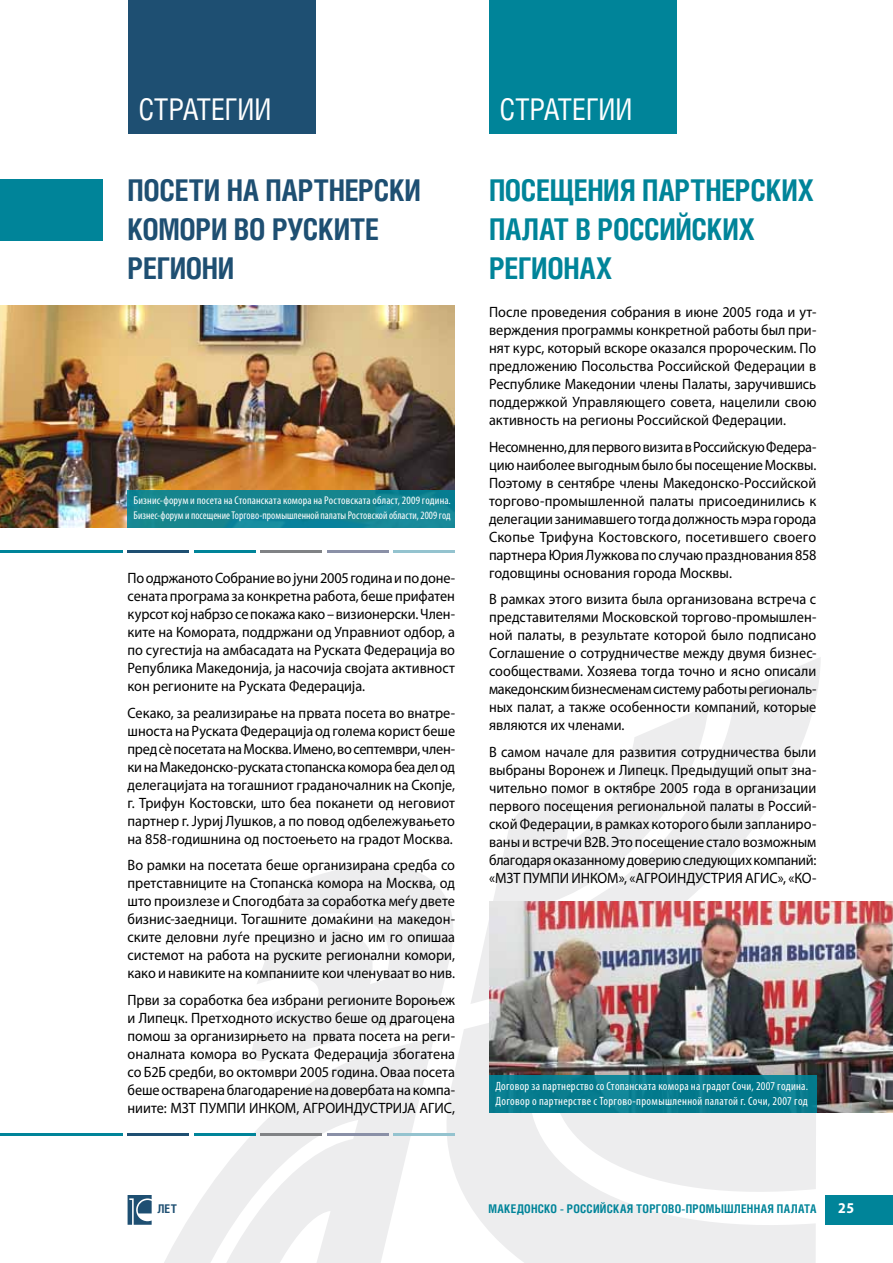
<style>
.page{position:relative;width:893px;height:1263px;background:#fff}
.page>*{position:absolute;margin:0;border:0;box-sizing:border-box;transform-origin:0 0}
.t1{font:700 30px/39px "Helios Cond C";letter-spacing:-.01em;color:#008499}
.t2{font:700 30px/39px "Helios Cond C";letter-spacing:-.015em;color:#1e4f72}
.t3{font:30px "Helios Cond C";letter-spacing:-.01em;color:#fff}
.t4{font:15px/18px "Myriad Pro";color:#000;text-align:justify;scale:.95 1}
.t5{font:700 semi-condensed 15px "Myriad Pro";color:#fff}
.t6{font:condensed 12px/15px "Myriad Pro";letter-spacing:.025em;color:#fff}
.t7{font:700 12px "Helios Cond C";letter-spacing:.02em;color:#008499}
.t8{font:700 12px "Helios Cond C";color:#1e4f72}
.t9{font:condensed 11.25px/15px "Myriad Pro";letter-spacing:.01em;color:#fff}
</style>
<div class="page">
<svg style="left:480px;top:657px;width:341px;height:302px"></svg>
<svg style="left:256px;top:865px;width:197px;height:172px;fill:#ededee"></svg>
<svg style="left:422px;top:959px;width:394px;height:304px;fill:#ededee"></svg>
<svg style="left:132px;top:1037px;width:302px;height:226px"></svg>
<div style="left:128px;top:0;width:187px;height:134px;background:#1e4f72"></div>
<div style="left:489px;top:0;width:188px;height:134px;background:#008499"></div>
<img style="left:0;top:306px;width:455px;height:222px">
<hr style="left:0;top:1133px;width:122px;height:2px;background:#008499">
<hr style="left:128px;top:1133px;width:61px;height:2px;background:#1e4f72">
<hr style="left:194px;top:1133px;width:62px;height:2px;background:#008499">
<hr style="left:261px;top:1133px;width:61px;height:2px;background:#808285">
<hr style="left:327px;top:1133px;width:62px;height:2px;background:#8a90a7">
<hr style="left:394px;top:1133px;width:61px;height:2px;background:#94c3cf">
<hr style="left:0;top:551px;width:122px;height:2px;background:#008499">
<hr style="left:128px;top:551px;width:61px;height:2px;background:#1e4f72">
<hr style="left:194px;top:551px;width:62px;height:2px;background:#008499">
<hr style="left:261px;top:551px;width:61px;height:2px;background:#808285">
<hr style="left:327px;top:551px;width:62px;height:2px;background:#8a90a7">
<hr style="left:394px;top:551px;width:61px;height:2px;background:#94c3cf">
<img style="left:489px;top:901px;width:404px;height:212px">
<div style="left:0;top:179px;width:102px;height:61px;background:#008499"></div>
<svg style="left:127px;top:490px;width:328px;height:38px;background:#148591"></svg>
<div style="left:489px;top:1075px;width:327px;height:38px;background:linear-gradient(to right,#087d90,#067b8f)"></div>
<div style="left:825px;top:1195px;width:68px;height:30px;background:#008499"></div>
<svg style="left:128px;top:1195px;width:24px;height:30px"></svg>
<h1 class="t3" style="left:139px;top:92px;width:135px">СТРАТЕГИИ</h1>
<h1 class="t3" style="left:500px;top:92px;width:135px">СТРАТЕГИИ</h1>
<h1 class="t2" style="left:128px;top:170px;width:295px">ПОСЕТИ НА ПАРТНЕРСКИ<br>КОМОРИ ВО РУСКИТЕ<br>РЕГИОНИ</h1>
<h1 class="t1" style="left:489px;top:170px;width:326px">ПОСЕЩЕНИЯ ПАРТНЕРСКИХ<br>ПАЛАТ В РОССИЙСКИХ<br>РЕГИОНАХ</h1>
<p class="t9" style="left:134px;top:493px;width:319px">Бизнис-форум и посета на Стопанската комора на Ростовската област, 2009 година.<br>Бизнес-форум и посещение Торгово-промышленной палаты Ростовской области, 2009 год</p>
<p class="t4" style="left:128px;top:569px;width:346px">По одржаното Собрание во јуни 2005 година и по доне&shy;сената програма за конкретна работа, беше прифатен курсот кој набрзо се покажа како – визионерски. Член&shy;ките на Комората, поддржани од Управниот одбор, а по сугестија на амбасадата на Руската Федерација во Република Македонија, ја насочија својата активност кон регионите на Руската Федерација.</p>
<p class="t4" style="left:128px;top:704px;width:346px">Секако, за реализирање на првата посета во внатре&shy;шноста на Руската Федерација од голема корист беше пред сè посетата на Москва. Имено, во септември, член&shy;ки на Македонско-руската стопанска комора беа дел од делегацијата на тогашниот граданочалник на Скопје, г. Трифун Костовски, што беа поканети од неговиот партнер г. Јуриј Лушков, а по повод одбележувањето на 858-годишнина од постоењето на градот Москва.</p>
<p class="t4" style="left:128px;top:856px;width:346px">Во рамки на посетата беше организирана средба со претставниците на Стопанска комора на Москва, од што произлезе и Спогодбата за соработка меѓу двете бизнис-заедници. Тогашните домаќини на македон&shy;ските деловни луѓе прецизно и јасно им го опишаа системот на работа на руските регионални комори, како и навиките на компаниите кои членуваат во нив.</p>
<p class="t4" style="left:128px;top:991px;width:346px">Први за соработка беа избрани регионите Вороњеж и Липецк. Претходното искуство беше од драгоцена помош за организирњето на првата посета на реги&shy;оналната комора во Руската Федерација збогатена со Б2Б средби, во октомври 2005 година. Оваа посета беше остварена благодарение на довербата на компа&shy;ниите: МЗТ ПУМПИ ИНКОМ, АГРОИНДУСТРИЈА АГИС,</p>
<p class="t4" style="left:489px;top:304px;width:346px">После проведения собрания в июне 2005 года и ут&shy;верждения программы конкретной работы был при&shy;нят курс, который вскоре оказался пророческим. По предложению Посольства Российской Федерации в Республике Македонии члены Палаты, заручившись поддержкой Управляющего совета, нацелили свою активность на регионы Российской Федерации.</p>
<p class="t4" style="left:489px;top:438px;width:346px">Несомненно, для первого визита в Российскую Федера&shy;цию наиболее выгодным было бы посещение Москвы.<br>Поэтому в сентябре члены Македонско-Российской торгово-промышленной палаты присоединились к делегации занимавшего тогда должность мэра города Скопье Трифуна Костовского, посетившего своего партнера Юрия Лужкова по случаю празднования 858 годовщины основания города Москвы.</p>
<p class="t4" style="left:489px;top:591px;width:346px">В рамках этого визита была организована встреча с представителями Московской торгово-промышлен&shy;ной палаты, в результате которой было подписано Соглашение о сотрудничестве между двумя бизнес&shy;сообществами. Хозяева тогда точно и ясно описали македонским бизнесменам систему работы региональ&shy;ных палат, а также особенности компаний, которые являются их членами.</p>
<p class="t4" style="left:489px;top:743px;width:346px">В самом начале для развития сотрудничества были выбраны Воронеж и Липецк. Предыдущий опыт зна&shy;чительно помог в октябре 2005 года в организации первого посещения региональной палаты в Россий&shy;ской Федерации, в рамках которого были запланиро&shy;ваны и встречи В2В. Это посещение стало возможным благодаря оказанному доверию следующих компаний: «МЗТ ПУМПИ ИНКОМ», «АГРОИНДУСТРИЯ АГИС», «КО-</p>
<p class="t6" style="left:495px;top:1078px;width:314px">Договор за партнерство со Стопанската комора на градот Сочи, 2007 година.<br>Договор о партнерстве с Торгово-промышленной палатой г. Сочи, 2007 год</p>
<p class="t8" style="left:157px;top:1201px;width:21px">ЛЕТ</p>
<p class="t7" style="left:488px;top:1201px;width:329px">МАКЕДОНСКО - РОССИЙСКАЯ ТОРГОВО-ПРОМЫШЛЕННАЯ ПАЛАТА</p>
<p class="t5" style="left:838px;top:1200px;width:18px">25</p>
</div>
